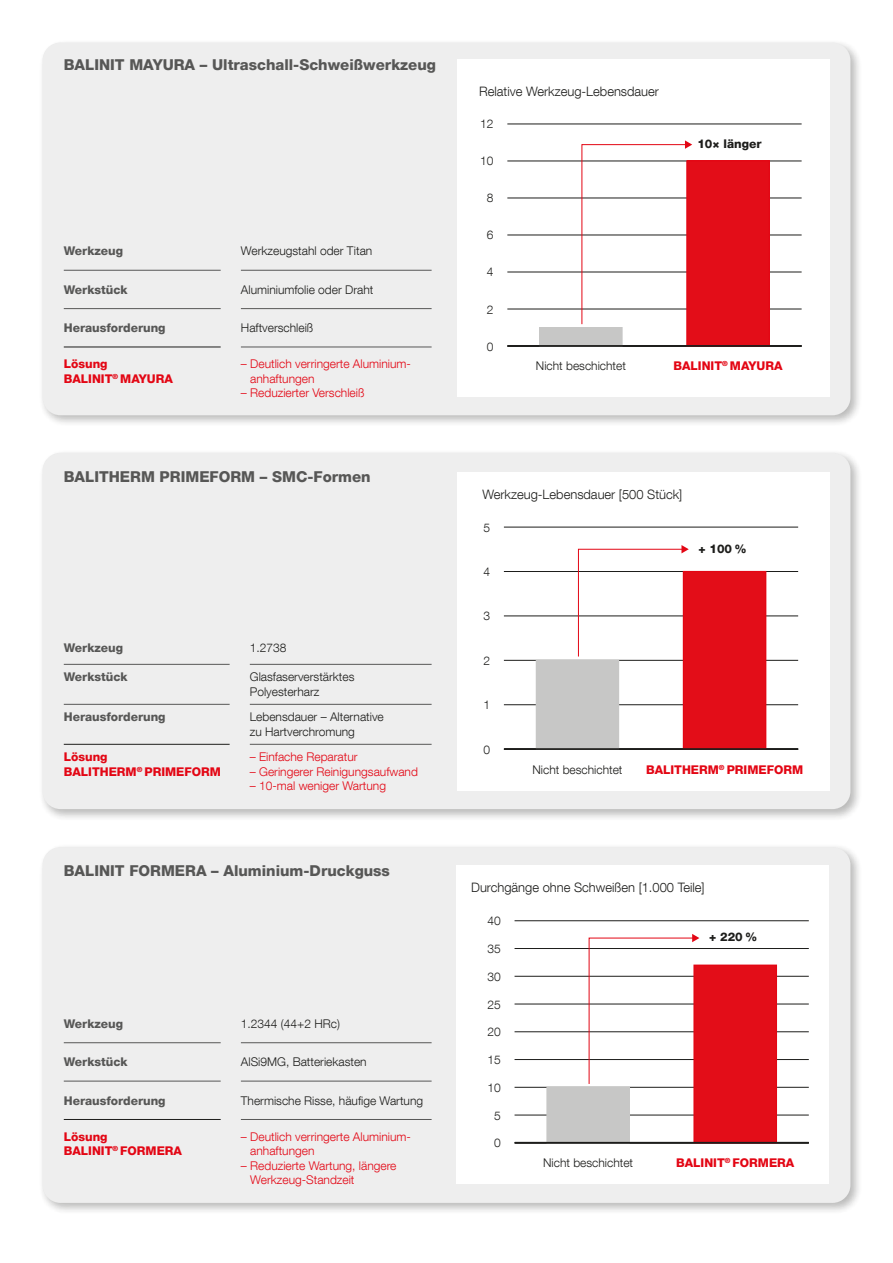
<style>
.page{position:relative;width:893px;height:1263px;background:#fff}
.page>*{position:absolute;margin:0;border:0;box-sizing:border-box;transform-origin:0 0}
.t1{font:800 15px "Helvetica Neue LT Com";color:#575756}
.t2{font:300 13.05px "Helvetica Neue LT Com";color:#1d1d1b}
.t3{font:300 12px/14.4px "Helvetica Neue LT Com";color:#1d1d1b}
.t4{font:300 12px/14.4px "Helvetica Neue LT Com";color:#e30614}
.t5{font:800 12px/14.4px "Helvetica Neue LT Com";color:#e30614}
.t6{font:800 12px "Helvetica Neue LT Com";color:#575756}
.t7{font:800 12px "Helvetica Neue LT Com";color:#1d1d1b}
</style>
<div class="page">
<div style="left:39px;top:38px;width:824px;height:390px;background:#1d1d1b;opacity:.33"></div>
<div style="left:43px;top:43px;width:807px;height:372px;background:#ededed;border-radius:18px"></div>
<div style="left:39px;top:449px;width:824px;height:373px;background:#1d1d1b;opacity:.33"></div>
<div style="left:43px;top:453px;width:807px;height:356px;background:#ededed;border-radius:18px"></div>
<div style="left:39px;top:843px;width:824px;height:372px;background:#1d1d1b;opacity:.33"></div>
<div style="left:43px;top:847px;width:807px;height:356px;background:#ededed;border-radius:18px"></div>
<div style="left:456px;top:865px;width:373px;height:319px;background:#fff"></div>
<hr style="left:515px;top:1142px;width:294px;height:2px;background:#1d1d1b">
<hr style="left:515px;top:1115px;width:294px;height:1px;background:#1d1d1b">
<hr style="left:515px;top:1087px;width:294px;height:1px;background:#1d1d1b">
<hr style="left:515px;top:1059px;width:294px;height:1px;background:#1d1d1b">
<hr style="left:515px;top:1031px;width:294px;height:1px;background:#1d1d1b">
<hr style="left:515px;top:1004px;width:294px;height:1px;background:#1d1d1b">
<hr style="left:515px;top:976px;width:294px;height:1px;background:#1d1d1b">
<hr style="left:515px;top:948px;width:294px;height:1px;background:#1d1d1b">
<hr style="left:515px;top:920px;width:294px;height:1px;background:#1d1d1b">
<div style="left:547px;top:1087px;width:82px;height:56px;background:#c7c7c6"></div>
<div style="left:547px;top:1087px;width:82px;height:56px;border:1px solid #c7c7c6"></div>
<div style="left:694px;top:965px;width:82px;height:178px;background:#e30d18"></div>
<div style="left:693px;top:964px;width:84px;height:179px;border:1px solid #e30614"></div>
<hr style="left:515px;top:1142px;width:294px;height:1px;background:#1d1d1b">
<svg style="left:588px;top:934px;width:111px;height:151px"></svg>
<hr style="left:64px;top:1119px;width:157px;height:1px;background:#1d1d1b">
<hr style="left:64px;top:1042px;width:157px;height:1px;background:#575756">
<hr style="left:64px;top:1081px;width:157px;height:1px;background:#575756">
<hr style="left:241px;top:1042px;width:191px;height:1px;background:#575756">
<hr style="left:241px;top:1081px;width:191px;height:1px;background:#575756">
<hr style="left:241px;top:1119px;width:191px;height:1px;background:#575756">
<div style="left:457px;top:472px;width:372px;height:318px;background:#fff"></div>
<hr style="left:504px;top:704px;width:294px;height:1px;background:#1d1d1b">
<hr style="left:504px;top:660px;width:294px;height:1px;background:#1d1d1b">
<hr style="left:504px;top:616px;width:294px;height:1px;background:#1d1d1b">
<hr style="left:504px;top:571px;width:294px;height:1px;background:#1d1d1b">
<hr style="left:504px;top:527px;width:294px;height:1px;background:#1d1d1b">
<div style="left:536px;top:660px;width:83px;height:89px;background:#c7c7c6"></div>
<div style="left:683px;top:571px;width:83px;height:178px;background:#e30d18"></div>
<hr style="left:504px;top:748px;width:294px;height:2px;background:#1d1d1b">
<svg style="left:578px;top:545px;width:111px;height:112px"></svg>
<hr style="left:64px;top:744px;width:166px;height:1px;background:#1d1d1b">
<hr style="left:64px;top:664px;width:166px;height:1px;background:#575756">
<hr style="left:64px;top:704px;width:166px;height:1px;background:#575756">
<hr style="left:250px;top:664px;width:182px;height:1px;background:#575756">
<hr style="left:250px;top:704px;width:182px;height:1px;background:#575756">
<hr style="left:250px;top:744px;width:182px;height:1px;background:#575756">
<div style="left:457px;top:60px;width:372px;height:337px;background:#fff"></div>
<hr style="left:507px;top:345px;width:295px;height:2px;background:#1d1d1b">
<hr style="left:507px;top:309px;width:295px;height:1px;background:#1d1d1b">
<hr style="left:507px;top:272px;width:295px;height:1px;background:#1d1d1b">
<hr style="left:507px;top:235px;width:295px;height:1px;background:#1d1d1b">
<hr style="left:507px;top:198px;width:295px;height:1px;background:#1d1d1b">
<hr style="left:507px;top:161px;width:295px;height:1px;background:#1d1d1b">
<hr style="left:507px;top:124px;width:295px;height:1px;background:#1d1d1b">
<div style="left:540px;top:327px;width:82px;height:19px;background:#c7c7c6"></div>
<div style="left:687px;top:161px;width:82px;height:185px;background:#e30d18"></div>
<div style="left:686px;top:160px;width:84px;height:187px;border:1px solid #e30614"></div>
<hr style="left:508px;top:345px;width:294px;height:2px;background:#1d1d1b">
<svg style="left:581px;top:140px;width:111px;height:185px"></svg>
<hr style="left:64px;top:347px;width:157px;height:1px;background:#1d1d1b">
<hr style="left:64px;top:270px;width:157px;height:1px;background:#575756">
<hr style="left:64px;top:308px;width:157px;height:1px;background:#575756">
<hr style="left:241px;top:270px;width:191px;height:1px;background:#575756">
<hr style="left:241px;top:308px;width:191px;height:1px;background:#575756">
<hr style="left:241px;top:347px;width:191px;height:1px;background:#575756">
<p class="t1" style="left:64px;top:56px;width:374px">BALINIT MAYURA – Ultraschall-Schweißwerkzeug</p>
<p class="t6" style="left:64px;top:244px;width:61px">Werkzeug</p>
<p class="t3" style="left:241px;top:244px;width:133px">Werkzeugstahl oder Titan</p>
<p class="t6" style="left:64px;top:282px;width:65px">Werkstück</p>
<p class="t3" style="left:241px;top:282px;width:134px">Aluminiumfolie oder Draht</p>
<p class="t6" style="left:64px;top:321px;width:103px">Herausforderung</p>
<p class="t3" style="left:241px;top:320px;width:74px">Haftverschleiß</p>
<p class="t5" style="left:64px;top:357px;width:111px">Lösung<br>BALINIT<sup>®</sup> MAYURA</p>
<p class="t4" style="left:250px;top:357px;width:162px;text-indent:-9px">– Deutlich verringerte Aluminium&shy;anhaftungen</p>
<p class="t4" style="left:241px;top:385px;width:125px">– Reduzierter Verschleiß</p>
<p class="t1" style="left:64px;top:468px;width:308px">BALITHERM PRIMEFORM – SMC-Formen</p>
<p class="t6" style="left:64px;top:640px;width:61px">Werkzeug</p>
<p class="t3" style="left:250px;top:640px;width:38px">1.2738</p>
<p class="t6" style="left:64px;top:670px;width:65px">Werkstück</p>
<p class="t3" style="left:250px;top:670px;width:106px">Glasfaserverstärktes<br>Polyesterharz</p>
<p class="t6" style="left:64px;top:710px;width:103px">Herausforderung</p>
<p class="t3" style="left:250px;top:710px;width:136px">Lebensdauer – Alternative zu Hartverchromung</p>
<p class="t5" style="left:64px;top:750px;width:159px">Lösung<br>BALITHERM<sup>®</sup> PRIMEFORM</p>
<p class="t4" style="left:250px;top:750px;width:109px">– Einfache Reparatur</p>
<p class="t4" style="left:250px;top:764px;width:170px">– Geringerer Reinigungsaufwand</p>
<p class="t4" style="left:250px;top:778px;width:138px">– 10-mal weniger Wartung</p>
<p class="t1" style="left:64px;top:862px;width:328px">BALINIT FORMERA – Aluminium-Druckguss</p>
<p class="t6" style="left:64px;top:1016px;width:61px">Werkzeug</p>
<p class="t3" style="left:241px;top:1016px;width:101px">1.2344 (44+2 HRc)</p>
<p class="t6" style="left:64px;top:1055px;width:65px">Werkstück</p>
<p class="t3" style="left:241px;top:1054px;width:127px">AlSi9MG, Batteriekasten</p>
<p class="t6" style="left:64px;top:1093px;width:103px">Herausforderung</p>
<p class="t3" style="left:241px;top:1093px;width:184px">Thermische Risse, häufige Wartung</p>
<p class="t5" style="left:64px;top:1129px;width:120px">Lösung<br>BALINIT<sup>®</sup> FORMERA</p>
<p class="t4" style="left:250px;top:1129px;width:162px;text-indent:-9px">– Deutlich verringerte Aluminium&shy;anhaftungen</p>
<p class="t4" style="left:250px;top:1158px;width:148px;text-indent:-9px">– Reduzierte Wartung, längere<br>Werkzeug-Standzeit</p>
<p class="t2" style="left:479px;top:83px;width:181px">Relative Werkzeug-Lebensdauer</p>
<p class="t3" style="left:480px;top:117px;width:15px">12</p>
<p class="t3" style="left:480px;top:154px;width:15px">10</p>
<p class="t3" style="left:487px;top:191px;width:8px">8</p>
<p class="t3" style="left:487px;top:228px;width:8px">6</p>
<p class="t3" style="left:487px;top:265px;width:8px">4</p>
<p class="t3" style="left:487px;top:302px;width:8px">2</p>
<p class="t3" style="left:487px;top:339px;width:8px">0</p>
<p class="t3" style="left:536px;top:359px;width:91px">Nicht beschichtet</p>
<p class="t7" style="left:697px;top:136px;width:66px">10× länger</p>
<p class="t5" style="left:673px;top:359px;width:111px">BALINIT<sup>®</sup> MAYURA</p>
<p class="t2" style="left:482px;top:486px;width:201px">Werkzeug-Lebensdauer [500 Stück]</p>
<p class="t3" style="left:483px;top:520px;width:8px">5</p>
<p class="t3" style="left:483px;top:564px;width:8px">4</p>
<p class="t3" style="left:483px;top:609px;width:8px">3</p>
<p class="t3" style="left:483px;top:653px;width:8px">2</p>
<p class="t3" style="left:483px;top:697px;width:8px">1</p>
<p class="t3" style="left:483px;top:742px;width:8px">0</p>
<p class="t7" style="left:698px;top:541px;width:50px">+ 100 %</p>
<p class="t3" style="left:532px;top:762px;width:91px">Nicht beschichtet</p>
<p class="t5" style="left:646px;top:762px;width:159px">BALITHERM<sup>®</sup> PRIMEFORM</p>
<p class="t2" style="left:471px;top:880px;width:235px">Durchgänge ohne Schweißen [1.000 Teile]</p>
<p class="t3" style="left:487px;top:913px;width:15px">40</p>
<p class="t3" style="left:487px;top:941px;width:15px">35</p>
<p class="t3" style="left:487px;top:969px;width:15px">30</p>
<p class="t3" style="left:487px;top:997px;width:15px">25</p>
<p class="t3" style="left:487px;top:1024px;width:15px">20</p>
<p class="t3" style="left:487px;top:1052px;width:15px">15</p>
<p class="t3" style="left:487px;top:1080px;width:15px">10</p>
<p class="t3" style="left:494px;top:1108px;width:8px">5</p>
<p class="t3" style="left:494px;top:1135px;width:8px">0</p>
<p class="t3" style="left:543px;top:1155px;width:91px">Nicht beschichtet</p>
<p class="t7" style="left:709px;top:930px;width:50px">+ 220 %</p>
<p class="t5" style="left:676px;top:1156px;width:120px">BALINIT<sup>®</sup> FORMERA</p>
</div>
